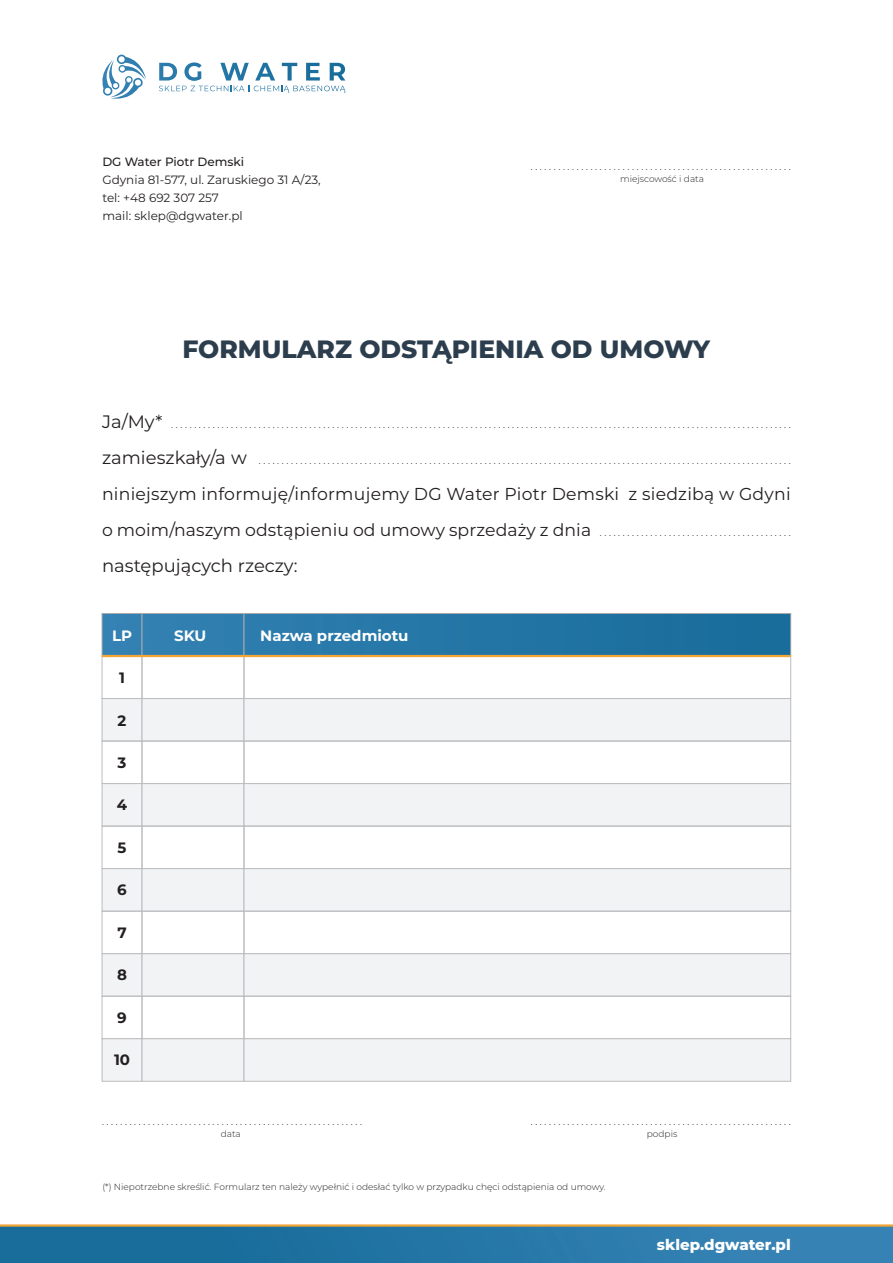
<style>
.page{position:relative;width:893px;height:1263px;background:#fff}
.page>*{position:absolute;margin:0;border:0;box-sizing:border-box;transform-origin:0 0}
.t1{font:800 25.05px "Montserrat";color:#2c3e4d}
.t2{font:18px "Montserrat";color:#231f20}
.t3{font:17.25px/36px "Montserrat";letter-spacing:.01em;color:#231f20}
.t4{font:700 15px "Montserrat";color:#fff}
.t5{font:800 15px "Montserrat";color:#fff}
.t6{font:700 15px "Montserrat";color:#231f20}
.t7{font:12px/18px "Montserrat";color:#231f20}
.t8{font:500 12px "Montserrat";color:#231f20}
.t9{font:9px "Montserrat";color:#231f20}
.t10{font:300 9px "Montserrat";color:#231f20}
.s1{font-size:18px}
.s2{font-size:9px}
</style>
<div class="page">
<svg style="left:102px;top:55px;width:44px;height:44px"></svg>
<svg style="left:159px;top:62px;width:187px;height:31px"></svg>
<div style="left:0;top:1225px;width:893px;height:38px;background:linear-gradient(to right,#126996,#3984b7)"></div>
<hr style="left:0;top:1224px;width:893px;height:3px;background:#f2a535">
<div style="left:102px;top:613px;width:40px;height:43px;background:#3581b3"></div>
<div style="left:102px;top:613px;width:40px;height:43px;border:1px solid #a8a9ad"></div>
<div style="left:142px;top:613px;width:102px;height:43px;background:#307fb0"></div>
<div style="left:142px;top:613px;width:102px;height:43px;border:1px solid #a8a9ad"></div>
<div style="left:244px;top:613px;width:547px;height:43px;background:#2274a3"></div>
<div style="left:244px;top:613px;width:547px;height:43px;border:1px solid #a8a9ad"></div>
<div style="left:102px;top:656px;width:40px;height:43px;border:1px solid #bcbdc0"></div>
<div style="left:142px;top:656px;width:102px;height:43px;border:1px solid #bcbdc0"></div>
<div style="left:102px;top:698px;width:40px;height:43px;background:#f2f3f4;border:1px solid #bcbdc0"></div>
<div style="left:142px;top:698px;width:102px;height:43px;background:#f2f3f4;border:1px solid #bcbdc0"></div>
<div style="left:244px;top:698px;width:547px;height:43px;background:#f2f3f4;border:1px solid #bcbdc0"></div>
<div style="left:102px;top:741px;width:40px;height:43px;border:1px solid #bcbdc0"></div>
<div style="left:142px;top:741px;width:102px;height:43px;border:1px solid #bcbdc0"></div>
<div style="left:244px;top:741px;width:547px;height:43px;border:1px solid #bcbdc0"></div>
<div style="left:102px;top:783px;width:40px;height:43px;background:#f2f3f4;border:1px solid #bcbdc0"></div>
<div style="left:142px;top:783px;width:102px;height:43px;background:#f2f3f4;border:1px solid #bcbdc0"></div>
<div style="left:244px;top:783px;width:547px;height:43px;background:#f2f3f4;border:1px solid #bcbdc0"></div>
<div style="left:102px;top:826px;width:40px;height:43px;border:1px solid #bcbdc0"></div>
<div style="left:142px;top:826px;width:102px;height:43px;border:1px solid #bcbdc0"></div>
<div style="left:244px;top:826px;width:547px;height:43px;border:1px solid #bcbdc0"></div>
<div style="left:102px;top:868px;width:40px;height:43px;background:#f2f3f4;border:1px solid #bcbdc0"></div>
<div style="left:142px;top:868px;width:102px;height:43px;background:#f2f3f4;border:1px solid #bcbdc0"></div>
<div style="left:244px;top:868px;width:547px;height:43px;background:#f2f3f4;border:1px solid #bcbdc0"></div>
<div style="left:102px;top:911px;width:40px;height:43px;border:1px solid #bcbdc0"></div>
<div style="left:142px;top:911px;width:102px;height:43px;border:1px solid #bcbdc0"></div>
<div style="left:244px;top:911px;width:547px;height:43px;border:1px solid #bcbdc0"></div>
<div style="left:102px;top:953px;width:40px;height:43px;background:#f2f3f4;border:1px solid #bcbdc0"></div>
<div style="left:142px;top:953px;width:102px;height:43px;background:#f2f3f4;border:1px solid #bcbdc0"></div>
<div style="left:244px;top:953px;width:547px;height:43px;background:#f2f3f4;border:1px solid #bcbdc0"></div>
<div style="left:102px;top:996px;width:40px;height:43px;border:1px solid #bcbdc0"></div>
<div style="left:142px;top:996px;width:102px;height:43px;border:1px solid #bcbdc0"></div>
<div style="left:244px;top:996px;width:547px;height:43px;border:1px solid #bcbdc0"></div>
<div style="left:102px;top:1038px;width:40px;height:43px;background:#f2f3f4;border:1px solid #bcbdc0"></div>
<div style="left:142px;top:1038px;width:102px;height:43px;background:#f2f3f4;border:1px solid #bcbdc0"></div>
<div style="left:244px;top:1038px;width:547px;height:43px;background:#f2f3f4;border:1px solid #bcbdc0"></div>
<hr style="left:102px;top:655px;width:689px;height:2px;background:#f2a535">
<h3 class="t8" style="left:102px;top:154px;width:143px">DG Water Piotr Demski</h3>
<h3 class="t7" style="left:102px;top:171px;width:220px">Gdynia 81-577, ul. Zaruskiego 31 A/23, tel: +48 692 307 257<br>mail: sklep@dgwater.pl</h3>
<p class="t9" style="left:531px;top:160px;width:261px">.........................................................</p>
<p class="t10" style="left:620px;top:173px;width:85px">miejscowość i data</p>
<h1 class="t1" style="left:182px;top:331px;width:529px">FORMULARZ ODSTĄPIENIA OD UMOWY</h1>
<p class="t9" style="left:102px;top:419px;width:690px"><span class="s1">Ja/My*</span> .......................................................................................................................................</p>
<p class="t9" style="left:102px;top:455px;width:690px"><span class="s1">zamieszkały/a w</span> ....................................................................................................................</p>
<h3 class="t3" style="left:102px;top:475px;width:690px">niniejszym informuję/informujemy DG Water Piotr Demski z siedzibą w Gdyni o moim/naszym odstąpieniu od umowy sprzedaży z dnia <span class="s2">..........................................</span></h3>
<h2 class="t2" style="left:102px;top:553px;width:197px">następujących rzeczy:</h2>
<h3 class="t4" style="left:112px;top:625px;width:22px">LP</h3>
<h3 class="t4" style="left:174px;top:625px;width:34px">SKU</h3>
<h3 class="t4" style="left:260px;top:625px;width:150px">Nazwa przedmiotu</h3>
<h3 class="t6" style="left:119px;top:667px;width:7px">1</h3>
<h3 class="t6" style="left:118px;top:709px;width:10px">2</h3>
<h3 class="t6" style="left:118px;top:752px;width:10px">3</h3>
<h3 class="t6" style="left:117px;top:794px;width:12px">4</h3>
<h3 class="t6" style="left:118px;top:837px;width:10px">5</h3>
<h3 class="t6" style="left:117px;top:879px;width:11px">6</h3>
<h3 class="t6" style="left:117px;top:922px;width:11px">7</h3>
<h3 class="t6" style="left:117px;top:964px;width:11px">8</h3>
<h3 class="t6" style="left:117px;top:1006px;width:11px">9</h3>
<h3 class="t6" style="left:114px;top:1049px;width:18px">10</h3>
<p class="t9" style="left:102px;top:1116px;width:261px">.........................................................</p>
<p class="t10" style="left:221px;top:1128px;width:22px">data</p>
<p class="t9" style="left:531px;top:1116px;width:261px">.........................................................</p>
<p class="t10" style="left:647px;top:1128px;width:32px">podpis</p>
<p class="t10" style="left:102px;top:1180px;width:505px">(*) Niepotrzebne skreślić. Formularz ten należy wypełnić i odesłać tylko w przypadku chęci odstąpienia od umowy.</p>
<h3 class="t5" style="left:657px;top:1234px;width:135px">sklep.dgwater.pl</h3>
</div>
